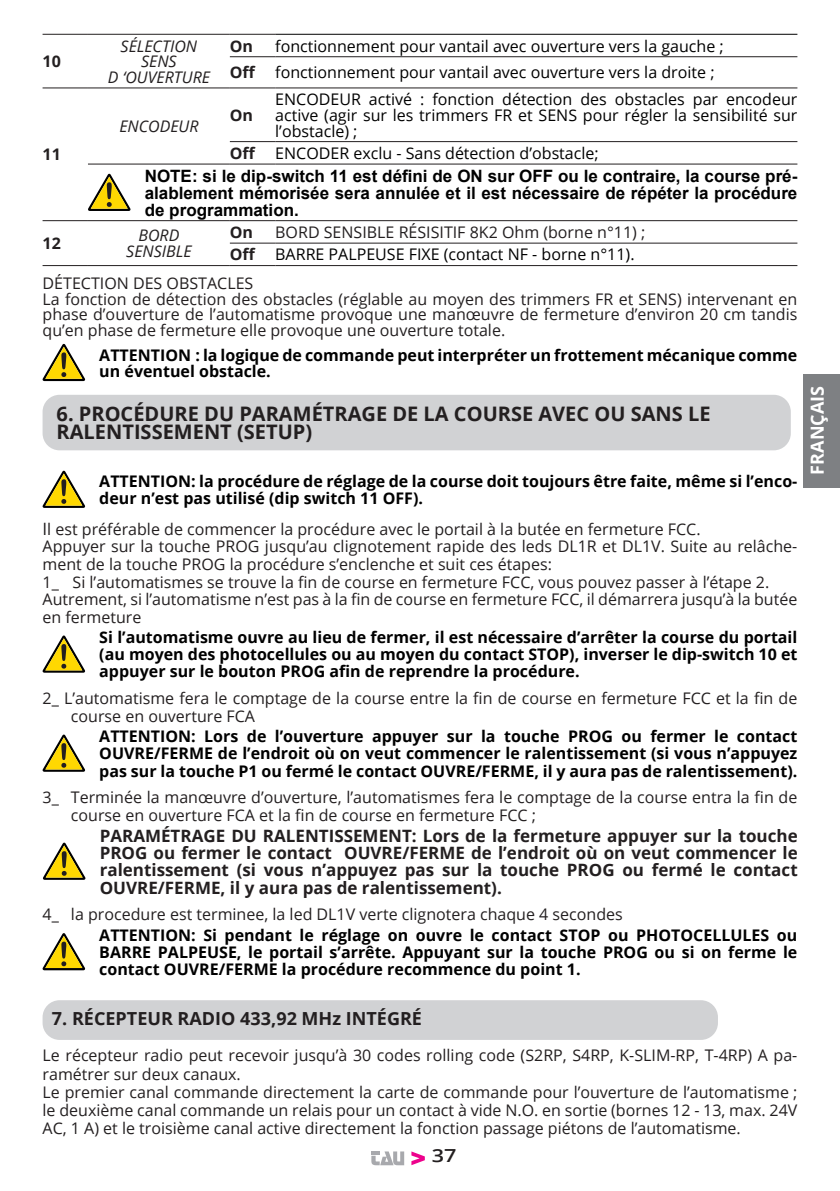
<style>
.page{position:relative;width:840px;height:1191px;background:#fff}
.page>*{position:absolute;margin:0;border:0;box-sizing:border-box;transform-origin:0 0}
.Stacco10{font:700 20px "Open Sans";color:#231f20}
.Titolo_cap{font:700 18px "Open Sans";color:#231f20}
.t1{font:700 18px "Open Sans";color:#fff}
.t2{font:600 18px "Open Sans";color:#231f20;scale:1.2 1}
.Corpo_testo{font:700 17px/17.2px "Open Sans";color:#231f20;text-align:justify}
.Collegamenti-1{font:700 17px/17px "Arial";color:#000;text-align:justify}
.Corpo_testo-2{font:700 16px/17.2px "Open Sans";color:#000;text-align:justify}
.Titolo_cap-2{font:16px/17.6px "Open Sans";color:#231f20}
.Stacco10-2{font:16px/17.6px "Open Sans";color:#231f20}
.Stacco_5{font:16px/15.6px "Open Sans";color:#000;text-align:justify}
.Corpo_testo-3{font:16px/15.6px "Open Sans";color:#231f20;text-align:justify}
.Rientro{font:italic 16px "Open Sans";color:#231f20}
.Stacco_5-2{font:16px "Open Sans";color:#231f20}
.Rientro-2{font:700 16px "Open Sans";color:#231f20}
.s1{font-size:17px}
</style>
<div class="page">
<svg style="left:411px;top:1151px;width:13px;height:14px"></svg>
<svg style="left:371px;top:1151px;width:33px;height:14px"></svg>
<hr style="left:43px;top:265px;width:45px;height:1px;background:#231f20">
<hr style="left:88px;top:265px;width:142px;height:1px;background:#231f20">
<hr style="left:43px;top:34px;width:45px;height:1px;background:#231f20">
<hr style="left:88px;top:34px;width:142px;height:1px;background:#231f20">
<hr style="left:230px;top:34px;width:45px;height:1px;background:#231f20">
<hr style="left:230px;top:88px;width:45px;height:1px;background:#231f20">
<hr style="left:230px;top:220px;width:45px;height:1px;background:#231f20">
<hr style="left:43px;top:88px;width:45px;height:1px;background:#231f20">
<hr style="left:88px;top:88px;width:142px;height:1px;background:#231f20">
<hr style="left:88px;top:164px;width:142px;height:1px;background:#231f20">
<hr style="left:230px;top:164px;width:45px;height:1px;background:#231f20">
<hr style="left:275px;top:164px;width:522px;height:1px;background:#231f20">
<hr style="left:43px;top:220px;width:45px;height:1px;background:#231f20">
<hr style="left:88px;top:220px;width:142px;height:1px;background:#231f20">
<hr style="left:275px;top:88px;width:522px;height:1px;background:#231f20">
<hr style="left:275px;top:141px;width:522px;height:1px;background:#231f20">
<hr style="left:275px;top:220px;width:522px;height:1px;background:#231f20">
<hr style="left:275px;top:243px;width:522px;height:1px;background:#231f20">
<hr style="left:230px;top:265px;width:45px;height:1px;background:#231f20">
<hr style="left:275px;top:265px;width:522px;height:1px;background:#231f20">
<hr style="left:230px;top:56px;width:45px;height:1px;background:#231f20">
<hr style="left:275px;top:56px;width:522px;height:1px;background:#231f20">
<hr style="left:230px;top:141px;width:45px;height:1px;background:#231f20">
<hr style="left:230px;top:243px;width:45px;height:1px;background:#231f20">
<hr style="left:275px;top:34px;width:522px;height:1px;background:#000">
<svg style="left:88px;top:174px;width:42px;height:37px"></svg>
<svg style="left:43px;top:344px;width:42px;height:37px"></svg>
<div style="left:43px;top:395px;width:747px;height:55px;background:#d1d2d4;border-radius:17px"></div>
<svg style="left:43px;top:471px;width:42px;height:37px"></svg>
<svg style="left:43px;top:635px;width:42px;height:37px"></svg>
<svg style="left:43px;top:734px;width:42px;height:37px"></svg>
<svg style="left:43px;top:842px;width:42px;height:38px"></svg>
<svg style="left:43px;top:933px;width:42px;height:37px"></svg>
<div style="left:43px;top:1000px;width:674px;height:40px;background:#d1d2d4;border-radius:17px"></div>
<div style="left:802px;top:374px;width:37px;height:114px;background:#7e8083"></div>
<p class="Rientro-2" style="left:43px;top:50px;width:20px">10</p>
<p class="Rientro-2" style="left:43px;top:143px;width:20px">11</p>
<p class="Rientro" style="left:121px;top:35px;width:78px">SÉLECTION</p>
<p class="Rientro" style="left:141px;top:50px;width:37px">SENS</p>
<p class="Rientro" style="left:108px;top:66px;width:103px">D ‘OUVERTURE</p>
<p class="Rientro" style="left:119px;top:115px;width:81px">ENCODEUR</p>
<p class="Rientro-2" style="left:230px;top:35px;width:25px">On</p>
<p class="Stacco_5" style="left:275px;top:38px;width:450px">fonctionnement pour vantail avec ouverture vers la gauche ;</p>
<p class="Rientro-2" style="left:230px;top:61px;width:27px">Off</p>
<p class="Stacco_5" style="left:275px;top:64px;width:440px">fonctionnement pour vantail avec ouverture vers la droite ;</p>
<p class="Rientro-2" style="left:230px;top:104px;width:25px">On</p>
<p class="Stacco_5" style="left:275px;top:91px;width:523px">ENCODEUR activé : fonction détection des obstacles par encodeur active (agir sur les trimmers FR et SENS pour régler la sensibilité sur l’obstacle) ;</p>
<p class="Rientro-2" style="left:230px;top:142px;width:27px">Off</p>
<p class="Stacco_5" style="left:275px;top:145px;width:325px">ENCODER exclu - Sans détection d’obstacle;</p>
<p class="Collegamenti-1" style="left:145px;top:167px;width:653px">NOTE: si le dip-switch 11 est défini de ON sur OFF ou le contraire, la course pré&shy;alablement mémorisée sera annulée et il est nécessaire de répéter la procédure de programmation.</p>
<p class="Rientro-2" style="left:230px;top:221px;width:25px">On</p>
<p class="Stacco_5-2" style="left:275px;top:221px;width:371px">BORD SENSIBLE RÉSISITIF 8K2 Ohm (borne n°11) ;</p>
<p class="Rientro-2" style="left:230px;top:243px;width:27px">Off</p>
<p class="Stacco_5" style="left:275px;top:246px;width:360px">BARRE PALPEUSE FIXE (contact NF - borne n°11).</p>
<p class="Corpo_testo-3" style="left:43px;top:275px;width:212px">DÉTECTION DES OBSTACLES</p>
<p class="Corpo_testo-3" style="left:43px;top:291px;width:756px">La fonction de détection des obstacles (réglable au moyen des trimmers FR et SENS) intervenant en phase d’ouverture de l’automatisme provoque une manœuvre de fermeture d’environ 20 cm tandis qu’en phase de fermeture elle provoque une ouverture totale.</p>
<p class="Corpo_testo-2" style="left:99px;top:346px;width:699px;line-height:16px">ATTENTION : la logique de commande peut interpréter un frottement mécanique comme un éventuel obstacle.</p>
<p class="Stacco10" style="left:57px;top:400px;width:655px">6. PROCÉDURE DU PARAMÉTRAGE DE LA COURSE AVEC OU SANS LE</p>
<p class="Stacco10" style="left:57px;top:417px;width:257px">RALENTISSEMENT (SETUP)</p>
<p class="Corpo_testo-2" style="left:99px;top:472px;width:699px">ATTENTION: la procédure de réglage de la course doit toujours être faite, même si l’enco&shy;deur n’est pas utilisé (dip switch 11 OFF).</p>
<p class="Stacco10-2" style="left:43px;top:520px;width:659px"><span class="s1">I</span>l est préférable de commencer la procédure avec le portail à la butée en fermeture FCC.</p>
<p class="Stacco10-2" style="left:43px;top:537px;width:756px">Appuyer sur la touche PROG jusqu’au clignotement rapide des leds DL1R et DL1V. Suite au relâche&shy;ment de la touche PROG la procédure s’enclenche et suit ces étapes:</p>
<p class="Stacco10-2" style="left:43px;top:572px;width:727px">1_ Si l’automatismes se trouve la fin de course en fermeture FCC, vous pouvez passer à l’étape 2.</p>
<p class="Stacco10-2" style="left:43px;top:590px;width:756px">Autrement, si l’automatisme n’est pas à la fin de course en fermeture FCC, il démarrera jusqu’à la butée en fermeture</p>
<p class="Corpo_testo-2" style="left:99px;top:628px;width:699px">Si l’automatisme ouvre au lieu de fermer, il est nécessaire d’arrêter la course du portail (au moyen des photocellules ou au moyen du contact STOP), inverser le dip-switch 10 et appuyer sur le bouton PROG afin de reprendre la procédure.</p>
<p class="Titolo_cap-2" style="left:71px;top:689px;width:727px;text-indent:-28px">2_ L’automatisme fera le comptage de la course entre la fin de course en fermeture FCC et la fin de course en ouverture FCA</p>
<p class="Corpo_testo-2" style="left:99px;top:727px;width:699px">ATTENTION: Lors de l’ouverture appuyer sur la touche PROG ou fermer le contact OUVRE/FERME de l’endroit où on veut commencer le ralentissement (si vous n’appuyez pas sur la touche P1 ou fermé le contact OUVRE/FERME, il y aura pas de ralentissement).</p>
<p class="Titolo_cap-2" style="left:71px;top:788px;width:727px;text-indent:-28px">3_ Terminée la manœuvre d’ouverture, l’automatismes fera le comptage de la course entra la fin de course en ouverture FCA et la fin de course en fermeture FCC ;</p>
<p class="Corpo_testo" style="left:100px;top:826px;width:699px">PARAMÉTRAGE DU RALENTISSEMENT: Lors de la fermeture appuyer sur la touche PROG ou fermer le contact OUVRE/FERME de l’endroit où on veut commencer le ralentissement (si vous n’appuyez pas sur la touche PROG ou fermé le contact OUVRE/FERME, il y aura pas de ralentissement).</p>
<p class="Titolo_cap-2" style="left:43px;top:905px;width:581px">4_ la procedure est terminee, la led DL1V verte clignotera chaque 4 secondes</p>
<p class="Corpo_testo-2" style="left:99px;top:925px;width:699px">ATTENTION: Si pendant le réglage on ouvre le contact STOP ou PHOTOCELLULES ou BARRE PALPEUSE, le portail s’arrête. Appuyant sur la touche PROG ou si on ferme le contact OUVRE/FERME la procédure recommence du point 1.</p>
<p class="Titolo_cap" style="left:52px;top:1005px;width:371px">7. RÉCEPTEUR RADIO 433,92 MHz INTÉGRÉ</p>
<p class="Titolo_cap-2" style="left:43px;top:1045px;width:756px;line-height:19.2px">Le récepteur radio peut recevoir jusqu’à 30 codes rolling code (S2RP, S4RP, K-SLIM-RP, T-4RP) A pa&shy;ramétrer sur deux canaux.</p>
<p class="Titolo_cap-2" style="left:43px;top:1083px;width:756px;text-align:justify">Le premier canal commande directement la carte de commande pour l’ouverture de l’automatisme ; le deuxième canal commande un relais pour un contact à vide N.O. en sortie (bornes 12 - 13, max. 24V AC, 1 A) et le troisième canal active directement la fonction passage piétons de l’automatisme.</p>
<p class="Rientro" style="left:138px;top:225px;width:42px">BORD</p>
<p class="Rientro" style="left:126px;top:240px;width:67px">SENSIBLE</p>
<p class="Rientro-2" style="left:43px;top:232px;width:20px">12</p>
<p class="t2" style="left:431px;top:1143px;width:22px">37</p>
<p class="t1" style="left:804px;top:474px;width:90px;rotate:-90deg">FRANÇAIS</p>
</div>
